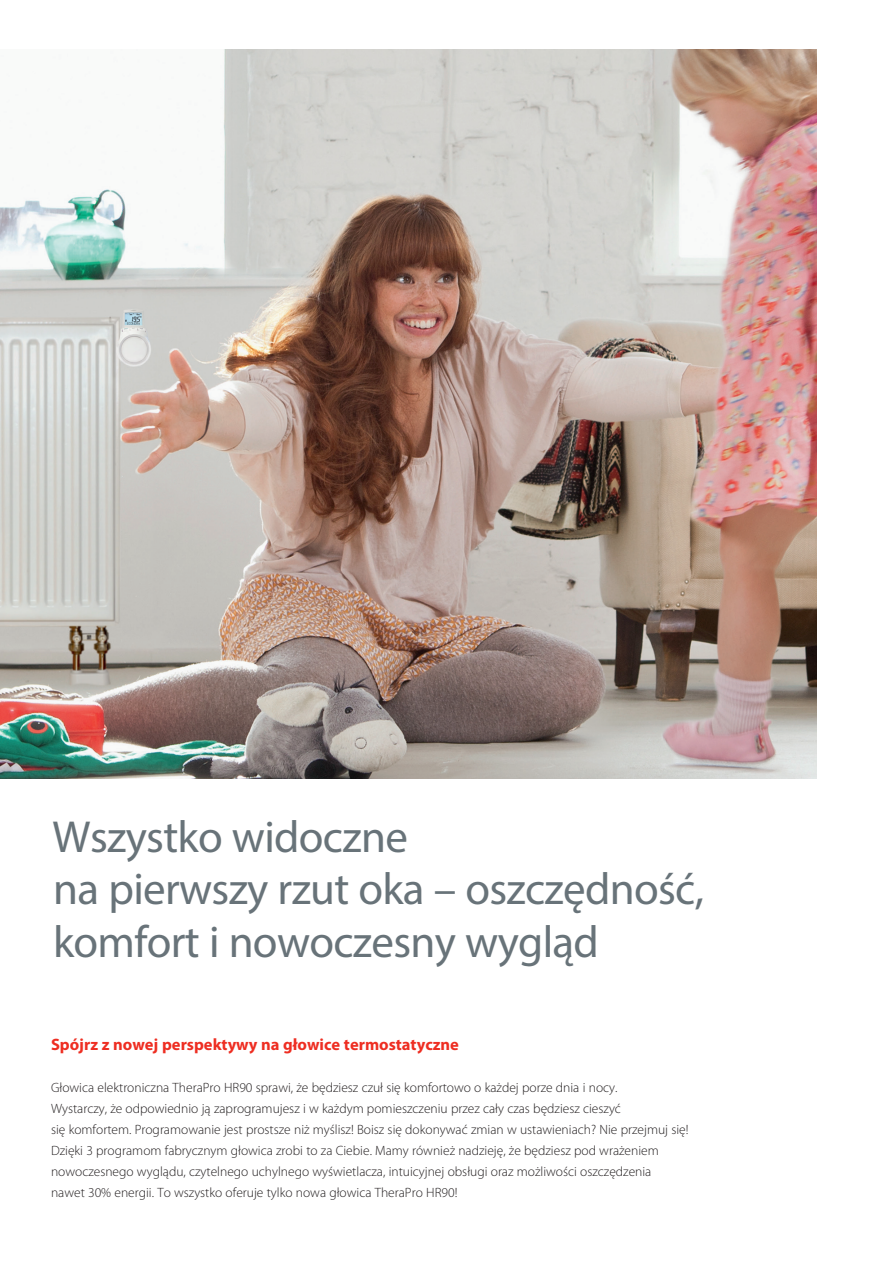
<style>
.page{position:relative;width:893px;height:1263px;background:#fff}
.page>*{position:absolute;margin:0;border:0;box-sizing:border-box;transform-origin:0 0}
.t1{font:45px/52.5px "Myriad Pro";letter-spacing:-.015em;color:#687379}
._01-45_9_14{font:700 16.5px "Myriad Pro";color:#ee2e22}
._01-45_9_14-2{font:300 13.5px/21px "Myriad Pro";color:#231f20}
</style>
<div class="page">
<img style="left:0;top:50px;width:816px;height:728px">
<p class="t1" style="left:53px;top:809px;width:357px">Wszystko widoczne</p>
<p class="t1" style="left:53px;top:862px;width:652px">na pierwszy rzut oka – oszczędność, komfort i nowoczesny wygląd</p>
<p class="_01-45_9_14" style="left:51px;top:1034px;width:409px">Spójrz z nowej perspektywy na głowice termostatyczne</p>
<p class="_01-45_9_14-2" style="left:51px;top:1077px;width:639px">Głowica elektroniczna TheraPro HR90 sprawi, że będziesz czuł się komfortowo o każdej porze dnia i nocy.<br>Wystarczy, że odpowiednio ją zaprogramujesz i w każdym pomieszczeniu przez cały czas będziesz cieszyć<br>się komfortem. Programowanie jest prostsze niż myślisz! Boisz się dokonywać zmian w ustawieniach? Nie przejmuj się!<br>Dzięki 3 programom fabrycznym głowica zrobi to za Ciebie. Mamy również nadzieję, że będziesz pod wrażeniem nowoczesnego wyglądu, czytelnego uchylnego wyświetlacza, intuicyjnej obsługi oraz możliwości oszczędzenia nawet 30% energii. To wszystko oferuje tylko nowa głowica TheraPro HR90!</p>
</div>
